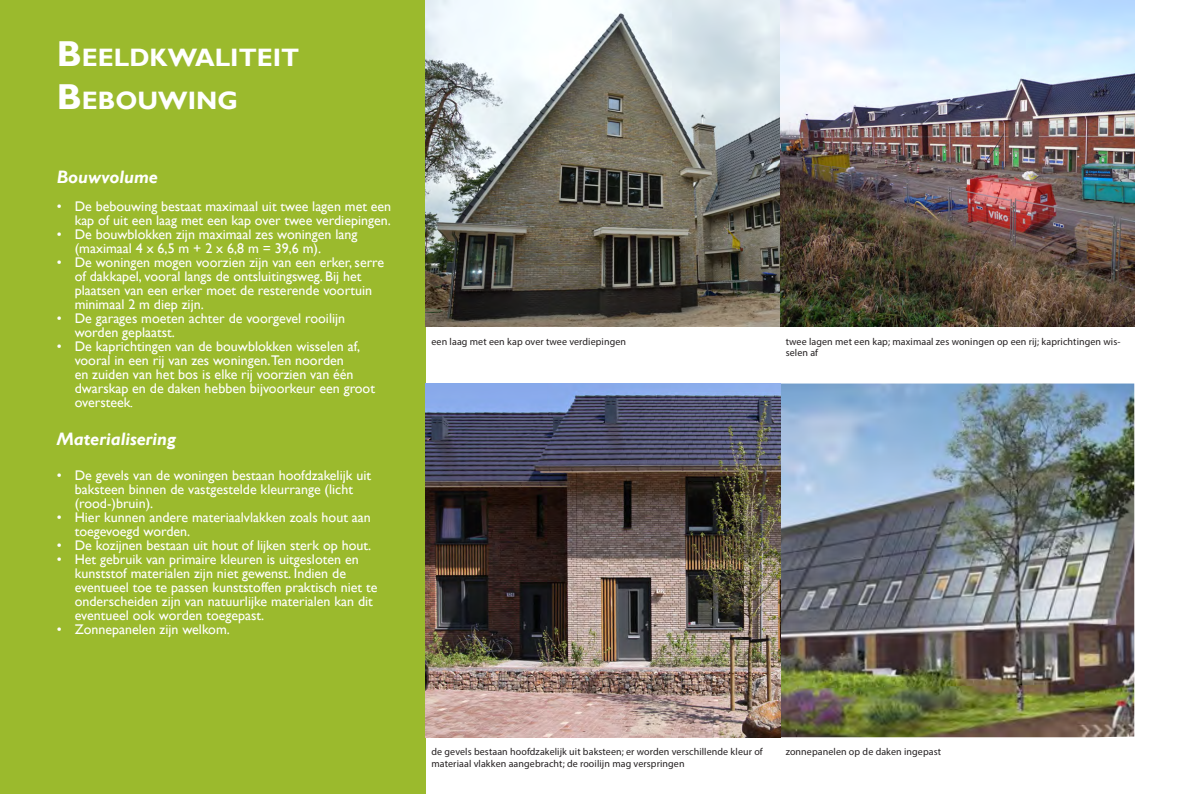
<style>
.page{position:relative;width:1191px;height:794px;background:#fff}
.page>*{position:absolute;margin:0;border:0;box-sizing:border-box;transform-origin:0 0}
.kop{font:700 25.2px "Gill Sans";color:#fff}
.Kop_subkop{font:italic 700 18px "Gill Sans";color:#fff}
.t1{font:14px/14px "Gill Sans";color:#fff}
.bijschriften{font:10px/11.3px "Myriad Pro";letter-spacing:.01em;color:#231f20}
.s1{font-size:36px}
.s2{font-style:italic}
</style>
<div class="page">
<div style="left:0;top:0;width:426px;height:794px;background:#9bba2d"></div>
<img style="left:426px;top:0;width:708px;height:326px">
<img style="left:426px;top:383px;width:708px;height:354px">
<p class="kop" style="left:57px;top:42px;width:244px"><span class="s1">B</span>EELDKWALITEIT</p>
<p class="kop" style="left:57px;top:85px;width:183px"><span class="s1">B</span>EBOUWING</p>
<p class="Kop_subkop" style="left:57px;top:166px;width:103px">Bouwvolume</p>
<p class="t1" style="left:57px;top:199px;width:336px;text-align:right">• De bebouwing bestaat maximaal uit twee lagen met een kap of uit een laag met een kap over twee verdiepingen.</p>
<p class="t1" style="left:75px;top:227px;width:284px;text-indent:-18px">• De bouwblokken zijn maximaal zes woningen lang (maximaal 4 x 6,5 m + 2 x 6,8 m = 39,6 m).</p>
<p class="t1" style="left:75px;top:255px;width:311px;text-indent:-18px">• De woningen mogen voorzien zijn van een erker, serre of dakkapel, vooral langs de ontsluitingsweg. Bij het plaatsen van een erker moet de resterende voortuin minimaal 2 m diep zijn.</p>
<p class="t1" style="left:75px;top:311px;width:272px;text-indent:-18px">• De garages moeten achter de voorgevel rooilijn worden geplaatst.</p>
<p class="t1" style="left:75px;top:339px;width:302px;text-indent:-18px">• De kaprichtingen van de bouwblokken wisselen af, vooral in een rij van zes woningen.Ten noorden<br>en zuiden van het bos is elke rij voorzien van één dwarskap en de daken hebben bijvoorkeur een groot oversteek<span class="s2">.</span></p>
<p class="Kop_subkop" style="left:57px;top:428px;width:121px">Materialisering</p>
<p class="t1" style="left:75px;top:469px;width:298px;text-indent:-18px">• De gevels van de woningen bestaan hoofdzakelijk uit baksteen binnen de vastgestelde kleurrange (licht (rood-)bruin).</p>
<p class="t1" style="left:75px;top:511px;width:298px;text-indent:-18px">• Hier kunnen andere materiaalvlakken zoals hout aan toegevoegd worden.</p>
<p class="t1" style="left:57px;top:539px;width:316px">• De kozijnen bestaan uit hout of lijken sterk op hout.</p>
<p class="t1" style="left:75px;top:553px;width:304px;text-indent:-18px">• Het gebruik van primaire kleuren is uitgesloten en kunststof materialen zijn niet gewenst. Indien de eventueel toe te passen kunststoffen praktisch niet te onderscheiden zijn van natuurlijke materialen kan dit eventueel ook worden toegepast.</p>
<p class="t1" style="left:57px;top:623px;width:175px">• Zonnepanelen zijn welkom.</p>
<p class="bijschriften" style="left:431px;top:336px;width:196px">een laag met een kap over twee verdiepingen</p>
<p class="bijschriften" style="left:785px;top:336px;width:336px">twee lagen met een kap; maximaal zes woningen op een rij; kaprichtingen wis&shy;selen af</p>
<p class="bijschriften" style="left:431px;top:746px;width:333px">de gevels bestaan hoofdzakelijk uit baksteen; er worden verschillende kleur of materiaal vlakken aangebracht; de rooilijn mag verspringen</p>
<p class="bijschriften" style="left:785px;top:746px;width:157px">zonnepanelen op de daken ingepast</p>
</div>
